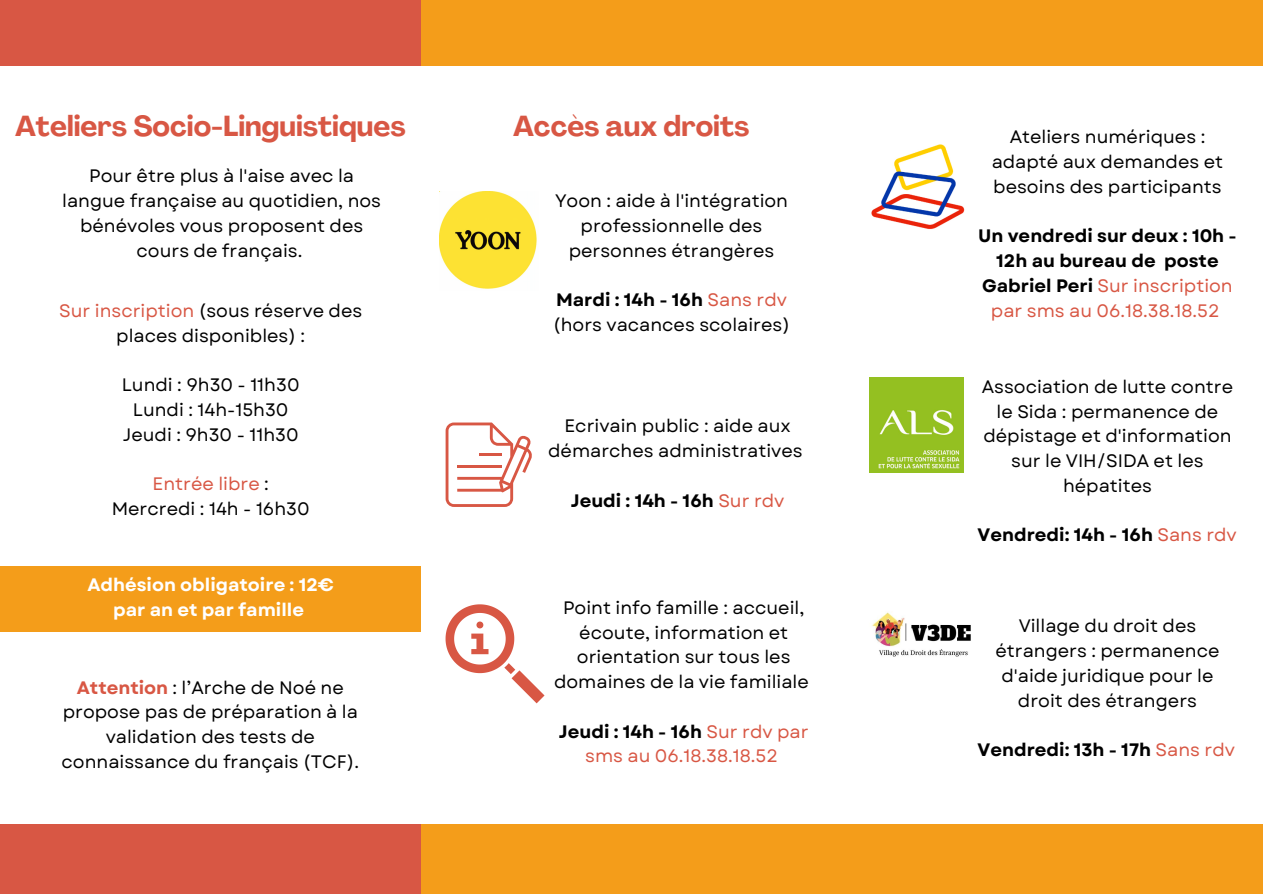
<style>
.page{position:relative;width:1263px;height:894px;background:#fff}
.page>*{position:absolute;margin:0;border:0;box-sizing:border-box;transform-origin:0 0}
.t1{font:700 28.5px "Agrandir";color:#d85744}
.t2{font:18px/24.8px "Garet";color:#000;text-align:center}
.t3{font:700 18px/24.8px "Garet";color:#000;text-align:center}
.t4{font:18px/24.8px "Garet";color:#d85744;text-align:center}
.t5{font:700 18px/24.8px "Garet";color:#fff;text-align:center}
.s1{color:#d85744}
.s2{font-weight:700;color:#d85744}
.s3{font-weight:700}
.s4{font-weight:400;color:#d85744}
.s5{font-weight:700;color:#000}
</style>
<div class="page">
<div style="left:0;top:0;width:435px;height:65px;background:#d85744"></div>
<div style="left:421px;top:0;width:842px;height:65px;background:#f49d1a"></div>
<div style="left:0;top:824px;width:446px;height:69px;background:#d85744"></div>
<div style="left:421px;top:824px;width:842px;height:69px;background:#f49d1a"></div>
<img style="left:439px;top:192px;width:98px;height:97px">
<img style="left:869px;top:377px;width:95px;height:95px">
<img style="left:872px;top:612px;width:99px;height:45px">
<svg style="left:446px;top:422px;width:86px;height:85px"></svg>
<hr style="left:479px;top:453px;width:22px;height:3px;background:#d85744">
<hr style="left:457px;top:465px;width:44px;height:2px;background:#d85744">
<svg style="left:446px;top:604px;width:98px;height:99px"></svg>
<img style="left:871px;top:144px;width:94px;height:85px">
<div style="left:0;top:566px;width:421px;height:65px;background:#f49d1a"></div>
<h1 class="t1" style="left:15px;top:114px;width:392px">Ateliers Socio-Linguistiques</h1>
<h1 class="t1" style="left:513px;top:114px;width:238px">Accès aux droits</h1>
<p class="t2" style="left:62px;top:163px;width:320px">Pour être plus à l'aise avec la langue française au quotidien, nos bénévoles vous proposent des cours de français.</p>
<p class="t2" style="left:59px;top:298px;width:305px"><span class="s1">Sur inscription</span> (sous réserve des places disponibles) :</p>
<p class="t2" style="left:122px;top:372px;width:179px">Lundi : 9h30 - 11h30<br>Lundi : 14h-15h30<br>Jeudi : 9h30 - 11h30</p>
<p class="t2" style="left:112px;top:471px;width:200px"><span class="s1">Entrée libre</span> :<br>Mercredi : 14h - 16h30</p>
<p class="t5" style="left:87px;top:572px;width:248px">Adhésion obligatoire : 12€ par an et par famille</p>
<p class="t2" style="left:62px;top:674px;width:299px"><span class="s2">Attention</span> : l’Arche de Noé ne propose pas de préparation à la validation des tests de connaissance du français (TCF).</p>
<p class="t2" style="left:555px;top:188px;width:235px">Yoon : aide à l'intégration professionnelle des personnes étrangères</p>
<p class="t2" style="left:553px;top:287px;width:238px;text-align:left"><span class="s3">Mardi : 14h - 16h</span> <span class="s1">Sans rdv </span>(hors vacances scolaires)</p>
<p class="t2" style="left:548px;top:413px;width:256px">Ecrivain public : aide aux démarches administratives</p>
<p class="t3" style="left:571px;top:487px;width:215px">Jeudi : 14h - 16h <span class="s4">Sur rdv</span></p>
<p class="t2" style="left:554px;top:595px;width:256px">Point info famille : accueil, écoute, information et orientation sur tous les domaines de la vie familiale</p>
<p class="t4" style="left:559px;top:718px;width:251px"><span class="s5">Jeudi : 14h - 16h</span> Sur rdv par sms au 06.18.38.18.52</p>
<p class="t2" style="left:992px;top:124px;width:233px">Ateliers numériques : adapté aux demandes et besoins des participants</p>
<p class="t3" style="left:978px;top:223px;width:260px">Un vendredi sur deux : 10h -<br>12h au bureau de poste<br>Gabriel Peri <span class="s4">Sur inscription par sms au 06.18.38.18.52</span></p>
<p class="t2" style="left:982px;top:374px;width:253px">Association de lutte contre le Sida : permanence de dépistage et d'information sur le VIH/SIDA et les hépatites</p>
<p class="t3" style="left:978px;top:522px;width:261px">Vendredi: 14h - 16h <span class="s4">Sans rdv</span></p>
<p class="t2" style="left:995px;top:613px;width:226px">Village du droit des étrangers : permanence d'aide juridique pour le droit des étrangers</p>
<p class="t3" style="left:978px;top:737px;width:259px">Vendredi: 13h - 17h <span class="s4">Sans rdv</span></p>
</div>
